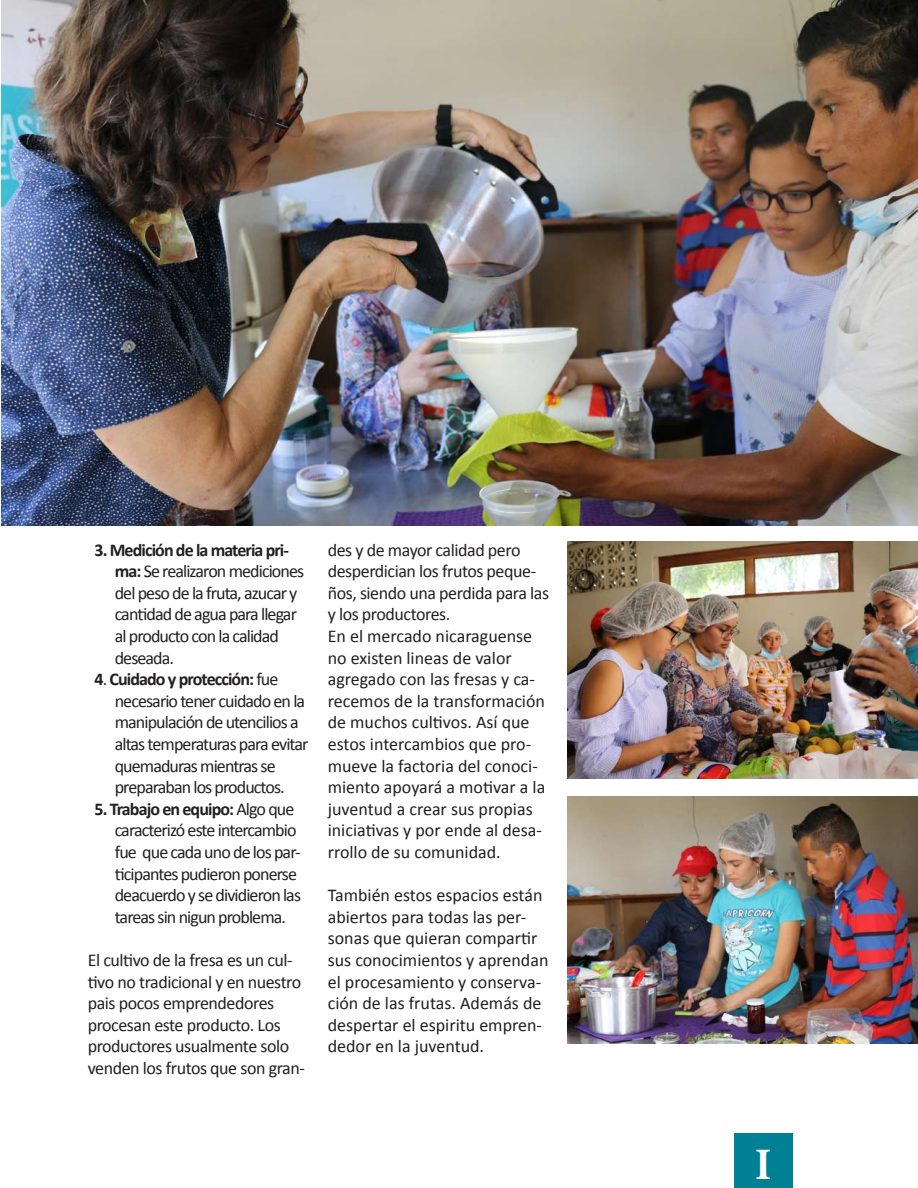
<style>
.page{position:relative;width:918px;height:1188px;background:#fff}
.page>*{position:absolute;margin:0;border:0;box-sizing:border-box;transform-origin:0 0}
.t1{font:700 45px "Minion Pro";color:#fff}
.t2{font:18px/21.6px "Calibri";color:#231f20}
.t3{font:18px/21.6px "Calibri";letter-spacing:-.05em;color:#231f20}
.t4{font:18px/21.6px "Calibri";letter-spacing:-.025em;color:#231f20}
.s1{font-weight:700}
</style>
<div class="page">
<img style="left:1px;top:0;width:917px;height:525px">
<img style="left:568px;top:542px;width:350px;height:237px">
<img style="left:568px;top:796px;width:350px;height:247px">
<div style="left:734px;top:1134px;width:58px;height:54px;background:#008095"></div>
<p class="t3" style="left:115px;top:538px;width:191px;text-indent:-20px"><span class="s1">3. Medición de la materia pri&shy;ma:</span> Se realizaron mediciones del peso de la fruta, azucar y cantidad de agua para llegar al producto con la calidad deseada.</p>
<p class="t3" style="left:115px;top:668px;width:195px;text-indent:-20px"><span class="s1">4</span>. <span class="s1">Cuidado y protección:</span> fue necesario tener cuidado en la manipulación de utencilios a altas temperaturas para evitar quemaduras mientras se preparaban los productos.</p>
<p class="t3" style="left:115px;top:798px;width:188px;text-indent:-20px"><span class="s1">5. Trabajo en equipo:</span> Algo que caracterizó este intercambio fue que cada uno de los par&shy;ticipantes pudieron ponerse deacuerdo y se dividieron las tareas sin nigun problema.</p>
<p class="t4" style="left:88px;top:949px;width:219px">El cultivo de la fresa es un cul&shy;tivo no tradicional y en nuestro pais pocos emprendedores procesan este producto. Los productores usualmente solo venden los frutos que son gran-</p>
<p class="t2" style="left:328px;top:538px;width:223px">des y de mayor calidad pero desperdician los frutos peque&shy;ños, siendo una perdida para las y los productores.<br>En el mercado nicaraguense no existen lineas de valor agregado con las fresas y ca&shy;recemos de la transformación de muchos cultivos. Así que estos intercambios que pro&shy;mueve la factoria del conoci&shy;miento apoyará a motivar a la juventud a crear sus propias iniciativas y por ende al desa&shy;rrollo de su comunidad.</p>
<p class="t2" style="left:328px;top:884px;width:222px">También estos espacios están abiertos para todas las per&shy;sonas que quieran compartir sus conocimientos y aprendan el procesamiento y conserva&shy;ción de las frutas. Además de despertar el espiritu empren&shy;dedor en la juventud.</p>
<h1 class="t1" style="left:755px;top:1133px;width:19px">I</h1>
</div>
